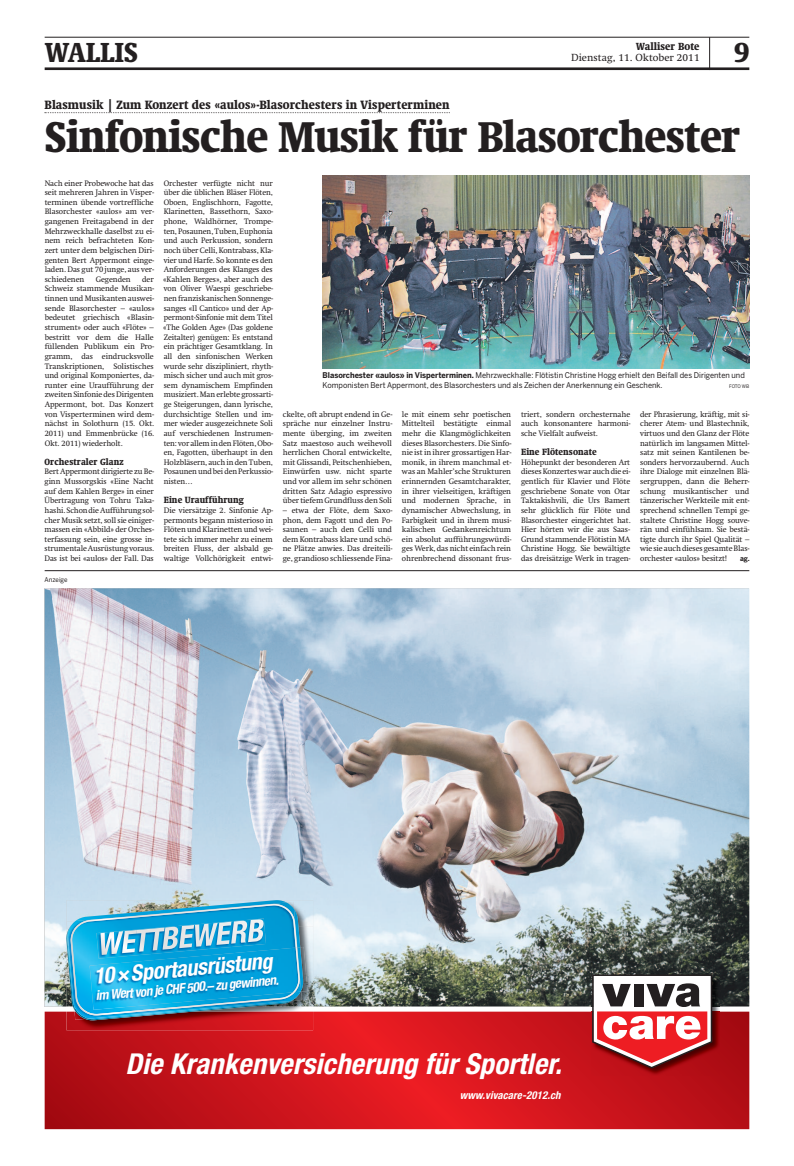
<style>
.page{position:relative;width:794px;height:1166px;background:#fff}
.page>*{position:absolute;margin:0;border:0;box-sizing:border-box;transform-origin:0 0}
.t1{font:900 condensed 43.75px "Swift LT Pro";letter-spacing:-.025em;color:#231f20}
.t2{font:italic 700 condensed 28.79px "Helvetica Neue LT Std";letter-spacing:.005em;color:#fff}
.t3{font:900 condensed 28px "Swift LT Pro";letter-spacing:-.015em;color:#231f20}
.t4{font:italic 700 condensed 22.22px "Helvetica Neue LT Std";color:#fff}
.t5{font:italic 700 condensed 13.3px "Helvetica Neue LT Std";color:#fff}
.t6{font:900 condensed 12.25px "Swift LT Pro";color:#231f20}
.t7{font:italic 700 condensed 10.76px "Helvetica Neue LT Std";letter-spacing:.01em;color:#fff}
.t8{font:10.5px "Swift LT Pro";color:#231f20}
.t9{font:900 condensed 10.5px "Swift LT Pro";color:#231f20}
.t10{font:900 condensed 9.19px "Swift LT Pro";color:#231f20}
.t11{font:8.05px/9.6px "Swift LT Pro";letter-spacing:-.01em;color:#231f20;text-align:justify}
.t12{font:7.88px/9.6px "Benton Sans";color:#231f20;scale:.95 1}
.t13{font:700 7px "Benton Sans";color:#231f20;scale:.95 1}
.t14{font:6.56px "Benton Sans";color:#231f20;scale:.95 1}
.t15{font:4.81px "Benton Sans";letter-spacing:-.04em;color:#231f20;scale:.95 1}
.s1{font-weight:700}
</style>
<div class="page">
<hr style="left:45px;top:37px;width:704px;height:1px;background:#231f20">
<hr style="left:45px;top:67px;width:704px;height:3px;background:#231f20">
<hr style="left:709px;top:37px;width:1px;height:33px;background:#231f20">
<img style="left:45px;top:588px;width:704px;height:418px">
<svg style="left:45px;top:1011px;width:704px;height:118px;background:#cc151c"></svg>
<img style="left:591px;top:974px;width:129px;height:102px">
<svg style="left:592px;top:974px;width:120px;height:94px"></svg>
<img style="left:66px;top:1006px;width:247px;height:24px">
<img style="left:302px;top:900px;width:11px;height:26px">
<img style="left:302px;top:926px;width:11px;height:80px">
<img style="left:302px;top:947px;width:6px;height:45px">
<img style="left:302px;top:947px;width:1px;height:44px">
<img style="left:66px;top:900px;width:236px;height:120px">
<img style="left:90px;top:947px;width:211px;height:63px">
<hr style="left:45px;top:570px;width:704px;height:1px;background:#231f20">
<svg style="left:45px;top:112px;width:405px;height:1px"></svg>
<img style="left:322px;top:176px;width:427px;height:192px">
<h3 class="t3" style="left:45px;top:43px;width:95px">WALLIS</h3>
<h3 class="t9" style="left:636px;top:43px;width:65px">Walliser Bote</h3>
<h3 class="t8" style="left:571px;top:54px;width:130px">Dienstag, 11. Oktober 2011</h3>
<h3 class="t3" style="left:734px;top:43px;width:17px">9</h3>
<h3 class="t6" style="left:45px;top:100px;width:406px">Blasmusik | Zum Konzert des «aulos»-Blasorchesters in Visperterminen</h3>
<h1 class="t1" style="left:45px;top:123px;width:697px">Sinfonische Musik für Blasorchester</h1>
<p class="t11" style="left:45px;top:179px;width:111px">Nach einer Probewoche hat das seit mehreren Jahren in Visper&shy;terminen übende vortreffliche Blasorchester «aulos» am ver&shy;gangenen Freitagabend in der Mehrzweckhalle daselbst zu ei&shy;nem reich befrachteten Kon&shy;zert unter dem belgischen Diri&shy;genten Bert Appermont einge&shy;laden. Das gut 70 junge, aus ver&shy;schiedenen</p>
<p class="t11" style="left:163px;top:179px;width:112px">Orchester verfügte nicht nur über die üblichen Bläser Flöten, Oboen, Englischhorn, Fagotte, Klarinetten, Bassethorn, Saxo&shy;phone, Waldhörner, Trompe&shy;ten,Posaunen,Tuben,Euphonia und auch Perkussion, sondern noch über Celli, Kontrabass, Kla&shy;vier und Harfe. So konnte es den Anforderungen des Klanges des «Kahlen Berges», aber auch des von Oliver Waespi geschriebe&shy;nenfranziskanischenSonnenge&shy;sanges «Il Cantico» und der Ap&shy;permont-Sinfonie mit dem Titel «The Golden Age» (Das goldene Zeitalter) genügen: Es entstand ein prächtiger Gesamtklang. In all den sinfonischen Werken wurde sehr diszipliniert, rhyth&shy;misch sicher und auch mit gros&shy;sem dynamischem Empfinden musiziert.Manerlebte grossarti&shy;ge Steigerungen, dann lyrische, durchsichtige Stellen und im&shy;mer wieder ausgezeichnete Soli auf verschiedenen Instrumen&shy;ten: vor allemindenFlöten,Obo&shy;en, Fagotten, überhaupt in den Holzbläsern, auch in den Tuben, PosaunenundbeidenPerkussio&shy;nisten…</p>
<p class="t10" style="left:164px;top:497px;width:82px">Eine Uraufführung</p>
<p class="t11" style="left:164px;top:506px;width:111px">Die viersätzige 2. Sinfonie Ap&shy;permonts begann misterioso in Flöten und Klarinetten und wei&shy;tete sich immer mehr zu einem breiten Fluss, der alsbald ge&shy;waltige Vollchörigkeit entwi-</p>
<p class="t11" style="left:45px;top:275px;width:112px;text-indent:97px">der Schweiz stammende Musikan&shy;tinnen und Musikanten auswei&shy;sende Blasorchester – «aulos» bedeutet griechisch «Blasin&shy;strument» oder auch «Flöte» – bestritt vor dem die Halle füllenden Publikum ein Pro&shy;gramm, das eindrucksvolle Transkriptionen, Solistisches und original Komponiertes, da&shy;runter eine Uraufführung der zweitenSinfoniedesDirigenten Appermont, bot. Das Konzert von Visperterminen wird dem&shy;nächst in Solothurn (15. Okt.<br>2011) und Emmenbrücke (16.<br>Okt. 2011) wiederholt.</p>
<p class="t10" style="left:45px;top:458px;width:80px">Orchestraler Glanz</p>
<p class="t11" style="left:45px;top:468px;width:111px">BertAppermontdirigierte zuBe&shy;ginn Mussorgskis «Eine Nacht auf dem Kahlen Berge» in einer Übertragung von Tohru Taka&shy;hashi. SchondieAufführungsol&shy;cher Musik setzt, soll sie einiger&shy;massen ein «Abbild» der Orches&shy;terfassung sein, eine grosse in&shy;strumentaleAusrüstung voraus.<br>Das ist bei «aulos» der Fall. Das</p>
<p class="t11" style="left:96px;top:275px;width:37px">Gegenden</p>
<p class="t12" style="left:322px;top:371px;width:446px"><span class="s1">Blasorchester «aulos» in Visperterminen.</span> Mehrzweckhalle: Flötistin Christine Hogg erhielt den Beifall des Dirigenten und<br>Komponisten Bert Appermont, des Blasorchesters und als Zeichen der Anerkennung ein Geschenk.</p>
<p class="t15" style="left:729px;top:384px;width:23px">FOTO WB</p>
<p class="t11" style="left:283px;top:410px;width:111px">ckelte, oft abrupt endend in Ge&shy;spräche nur einzelner Instru&shy;mente überging, im zweiten Satz maestoso auch weihevoll herrlichen Choral entwickelte, mit Glissandi, Peitschenhieben, Einwürfen usw. nicht sparte und vor allem im sehr schönen dritten Satz Adagio espressivo über tiefem Grundfluss den Soli</p>
<p class="t11" style="left:283px;top:506px;width:111px">– etwa der Flöte, dem Saxo&shy;phon, dem Fagott und den Po&shy;saunen – auch den Celli und dem Kontrabass klare und schö&shy;ne Plätze anwies. Das dreiteili&shy;ge, grandioso schliessende Fina-</p>
<p class="t11" style="left:640px;top:410px;width:111px">der Phrasierung, kräftig, mit si&shy;cherer Atem- und Blastechnik, virtuos und den Glanz der Flöte natürlich im langsamen Mittel&shy;satz mit seinen Kantilenen be&shy;sonders hervorzaubernd. Auch ihre Dialoge mit einzelnen Blä&shy;sergruppen, dann die Beherr&shy;schung musikantischer und tänzerischer Werkteile mit ent&shy;sprechend schnellen Tempi ge&shy;staltete Christine Hogg souve&shy;rän und einfühlsam. Sie bestä&shy;tigte durch ihr Spiel Qualität – wie sie auchdieses gesamteBlas&shy;orchester «aulos» besitzt!</p>
<p class="t13" style="left:740px;top:556px;width:12px">ag.</p>
<p class="t11" style="left:402px;top:410px;width:111px">le mit einem sehr poetischen Mittelteil bestätigte einmal mehr die Klangmöglichkeiten dieses Blasorchesters. Die Sinfo&shy;nie ist in ihrer grossartigen Har&shy;monik, in ihrem manchmal et&shy;was an Mahler’sche Strukturen erinnernden Gesamtcharakter, in ihrer vielseitigen, kräftigen und modernen Sprache, in dynamischer Abwechslung, in Farbigkeit und in ihrem musi&shy;kalischen Gedankenreichtum ein absolut aufführungswürdi&shy;ges Werk, das nicht einfach rein ohrenbrechend dissonant frus-</p>
<p class="t11" style="left:521px;top:410px;width:111px">triert, sondern orchesternahe auch konsonantere harmoni&shy;sche Vielfalt aufweist.</p>
<p class="t10" style="left:521px;top:449px;width:77px">Eine Flötensonate</p>
<p class="t11" style="left:521px;top:458px;width:111px">Höhepunkt der besonderen Art diesesKonzerteswar auchdie ei&shy;gentlich für Klavier und Flöte geschriebene Sonate von Otar Taktakishvili, die Urs Bamert sehr glücklich für Flöte und Blasorchester eingerichtet hat.<br>Hier hörten wir die aus Saas-Grund stammende Flötistin MA Christine Hogg. Sie bewältigte das dreisätzige Werk in tragen-</p>
<p class="t14" style="left:45px;top:577px;width:25px">Anzeige</p>
<h3 class="t4" style="left:93px;top:968px;width:181px;rotate:-5deg">10×Sportausrüstung</h3>
<h3 class="t5" style="left:95px;top:991px;width:185px;rotate:-5deg">im Wert von je CHF 500.– zu gewinnen.</h3>
<h2 class="t2" style="left:125px;top:1053px;width:438px">Die Krankenversicherung für Sportler.</h2>
<h3 class="t7" style="left:460px;top:1091px;width:102px">www.vivacare-2012.ch</h3>
</div>
